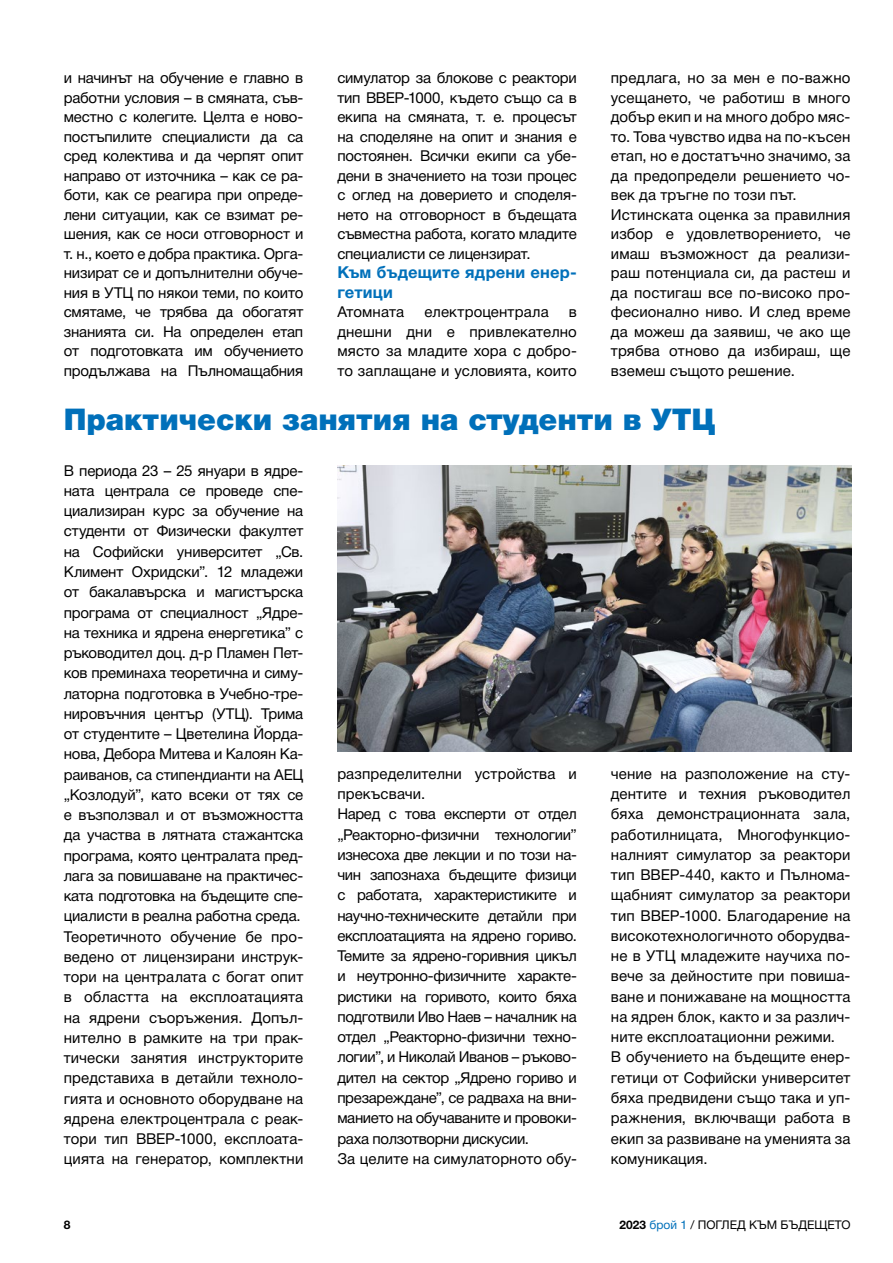
<style>
.page{position:relative;width:893px;height:1263px;background:#fff}
.page>*{position:absolute;margin:0;border:0;box-sizing:border-box;transform-origin:0 0}
.t1{font:900 30px "Helvetica Neue Cyr";color:#0070ba}
.t2{font:700 16.5px/19.5px "Helvetica Neue Cyr";letter-spacing:.01em;color:#0070ba}
.t3{font:15px/20.2px "Helvetica Neue Cyr";color:#000;text-align:justify}
.t4{font:15px/20.2px "Helvetica Neue Cyr";letter-spacing:-.025em;color:#000}
.t5{font:12px "Helvetica Neue Cyr";color:#000}
.t6{font:700 12px "Helvetica Neue Cyr";color:#000}
.s1{font-weight:700}
.s2{color:#0070ba}
</style>
<div class="page">
<img style="left:337px;top:465px;width:514px;height:286px">
<p class="t3" style="left:64px;top:68px;width:241px;line-height:19.5px">и начинът на обучение е главно в работни условия – в смяната, съв&shy;местно с колегите. Целта е ново&shy;постъпилите специалисти да са сред колектива и да черпят опит направо от източника – как се ра&shy;боти, как се реагира при опреде&shy;лени ситуации, как се взимат ре&shy;шения, как се носи отговорност и т. н., което е добра практика. Орга&shy;низират се и допълнителни обуче&shy;ния в УТЦ по някои теми, по които смятаме, че трябва да обогатят знанията си. На определен етап от подготовката им обучението продължава на Пълномащабния</p>
<p class="t3" style="left:337px;top:68px;width:241px;line-height:19.5px">симулатор за блокове с реактори тип ВВЕР-1000, където също са в екипа на смяната, т. е. процесът на споделяне на опит и знания е постоянен. Всички екипи са убе&shy;дени в значението на този процес с оглед на доверието и споделя&shy;нето на отговорност в бъдещата съвместна работа, когато младите специалисти се лицензират.</p>
<p class="t2" style="left:337px;top:263px;width:241px">Към бъдещите ядрени енер&shy;гетици</p>
<p class="t3" style="left:337px;top:302px;width:68px">Атомната</p>
<p class="t3" style="left:424px;top:302px;width:126px">електроцентрала</p>
<p class="t3" style="left:337px;top:302px;width:241px;line-height:19.5px;text-indent:231px">в днешни дни е привлекателно място за младите хора с добро&shy;то заплащане и условията, които</p>
<p class="t3" style="left:611px;top:68px;width:241px;line-height:19.5px;text-align:left">предлага, но за мен е по-важно усещането, че работиш в много добър екип и на много добро мяс&shy;то. Това чувство идва на по-късен етап, но е достатъчно значимо, за да предопредели решението чо&shy;век да тръгне по този път.<br>Истинската оценка за правилния избор е удовлетворението, че имаш възможност да реализи&shy;раш потенциала си, да растеш и да постигаш все по-високо про&shy;фесионално ниво. И след време да можеш да заявиш, че ако ще трябва отново да избираш, ще вземеш същото решение.</p>
<h1 class="t1" style="left:64px;top:402px;width:653px">Практически занятия на студенти в УТЦ</h1>
<p class="t3" style="left:64px;top:460px;width:241px;text-align:left">В периода 23 – 25 януари в ядре&shy;ната централа се проведе спе&shy;циализиран курс за обучение на студенти от Физически факултет на Софийски университет „Св.<br>Климент Охридски”. 12 младежи от бакалавърска и магистърска програма от специалност „Ядре&shy;на техника и ядрена енергетика” с ръководител доц. д-р Пламен Пет&shy;ков преминаха теоретична и симу&shy;латорна подготовка в Учебно-тре&shy;нировъчния център (УТЦ). Трима от студентите – Цветелина Йорда&shy;нова, Дебора Митева и Калоян Ка&shy;раиванов, са стипендианти на АЕЦ „Козлодуй”, като всеки от тях се е възползвал и от възможността да участва в лятната стажантска програма, която централата пред&shy;лага за повишаване на практичес&shy;ката подготовка на бъдещите спе&shy;циалисти в реална работна среда.<br>Теоретичното обучение бе про&shy;ведено от лицензирани инструк&shy;тори на централата с богат опит в областта на експлоатацията на ядрени съоръжения. Допъл&shy;нително в рамките на три прак&shy;тически занятия инструкторите представиха в детайли техноло&shy;гията и основното оборудване на ядрена електроцентрала с реак&shy;тори тип ВВЕР-1000, експлоата&shy;цията на генератор, комплектни</p>
<p class="t4" style="left:337px;top:764px;width:241px">разпределителни устройства и прекъсвачи.<br>Наред с това експерти от отдел „Реакторно-физични технологии” изнесоха две лекции и по този на&shy;чин запознаха бъдещите физици с работата, характеристиките и научно-техническите детайли при експлоатацията на ядрено гориво.<br>Темите за ядрено-горивния цикъл и неутронно-физичните характе&shy;ристики на горивото, които бяха подготвили Иво Наев – началник на отдел „Реакторно-физични техно&shy;логии”, и Николай Иванов – ръково&shy;дител на сектор „Ядрено гориво и презареждане”, се радваха на вни&shy;манието на обучаваните и провоки&shy;раха ползотворни дискусии.<br>За целите на симулаторното обу-</p>
<p class="t3" style="left:611px;top:764px;width:241px;text-align:left">чение на разположение на сту&shy;дентите и техния ръководител бяха демонстрационната зала, работилницата, Многофункцио&shy;налният симулатор за реактори тип ВВЕР-440, както и Пълнома&shy;щабният симулатор за реактори тип ВВЕР-1000. Благодарение на високотехнологичното оборудва&shy;не в УТЦ младежите научиха по&shy;вече за дейностите при повиша&shy;ване и понижаване на мощността на ядрен блок, както и за различ&shy;ните експлоатационни режими.<br>В обучението на бъдещите енер&shy;гетици от Софийски университет бяха предвидени също така и уп&shy;ражнения, включващи работа в екип за развиване на уменията за комуникация.</p>
<p class="t6" style="left:64px;top:1218px;width:8px">8</p>
<p class="t5" style="left:619px;top:1218px;width:233px"><span class="s1">2023</span> <span class="s2">брой 1</span> / ПОГЛЕД КЪМ БЪДЕЩЕТО</p>
</div>
